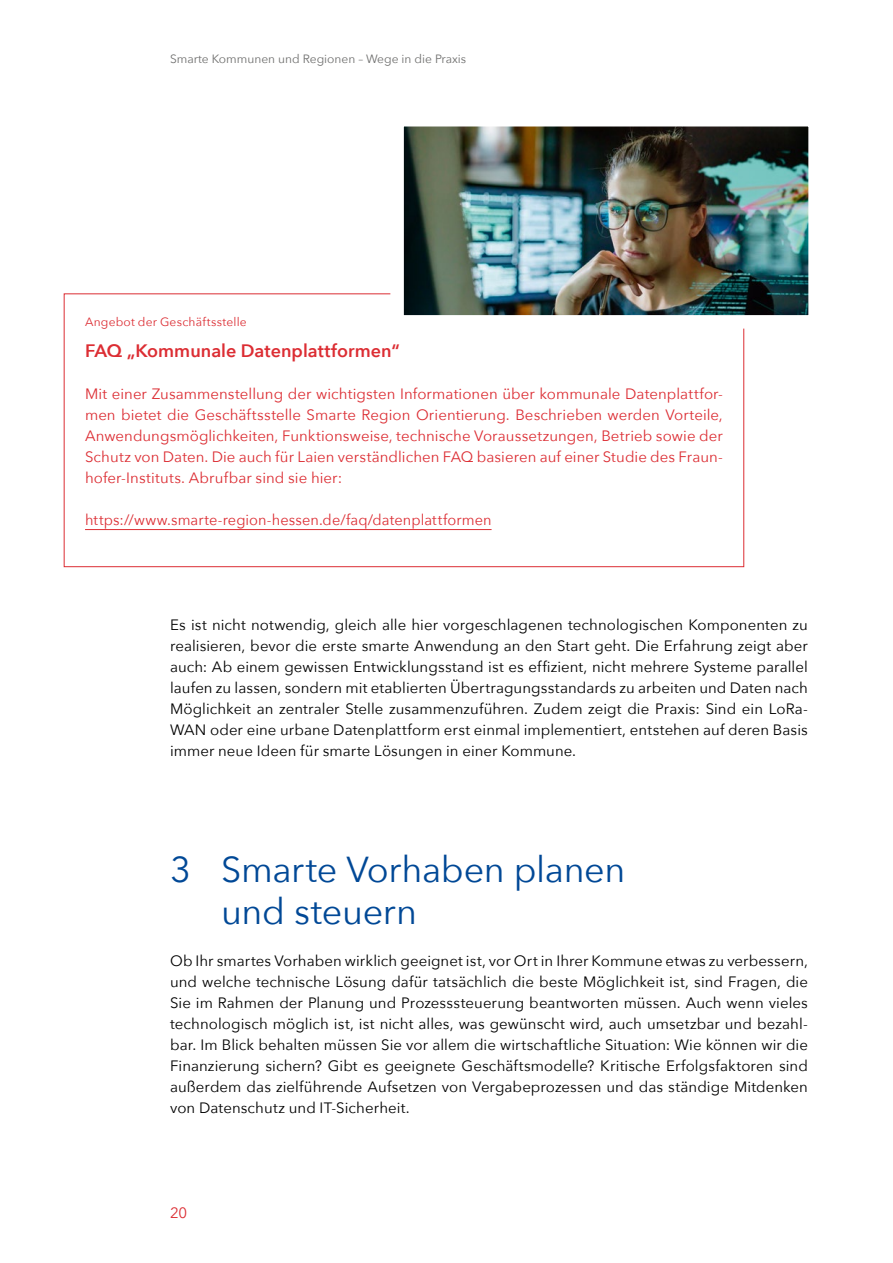
<style>
.page{position:relative;width:893px;height:1263px;background:#fff}
.page>*{position:absolute;margin:0;border:0;box-sizing:border-box;transform-origin:0 0}
.Inhalt_Headline_01{font:36px/42px "Avenir Next";letter-spacing:-.01em;color:#004896}
.Inhalt_AdG_H3{font:600 18px "Avenir Next";color:#dc2d33}
.Inhalt_Fließtext{font:15px/21px "Avenir Next";letter-spacing:.005em;color:#000;text-align:justify}
.Inhalt_AdG_Copy{font:15px/21px "Avenir Next";letter-spacing:.005em;color:#dc2d33;text-align:justify}
.Inhalt_AdG_Hyperlink{font:15px "Avenir Next";letter-spacing:.005em;color:#dc2d33}
.t1{font:12px "Avenir Next";color:#6f6f6e}
.Inhalt_AdG_H3-2{font:12px "Avenir Next";letter-spacing:.015em;color:#dc2d33}
</style>
<div class="page">
<svg style="left:63px;top:293px;width:681px;height:274px"></svg>
<hr style="left:85px;top:529px;width:407px;height:1px;background:#dc2d33">
<img style="left:384px;top:126px;width:425px;height:209px">
<p class="t1" style="left:170px;top:49px;width:298px">Smarte Kommunen und Regionen – Wege in die Praxis</p>
<h3 class="Inhalt_AdG_H3-2" style="left:85px;top:311px;width:163px">Angebot der Geschäftsstelle</h3>
<h3 class="Inhalt_AdG_H3" style="left:85px;top:335px;width:316px">FAQ „Kommunale Datenplattformen“</h3>
<p class="Inhalt_AdG_Copy" style="left:85px;top:383px;width:639px">Mit einer Zusammenstellung der wichtigsten Informationen über kommunale Datenplattfor&shy;men bietet die Geschäftsstelle Smarte Region Orientierung. Beschrieben werden Vorteile, Anwendungsmöglichkeiten, Funktionsweise, technische Voraussetzungen, Betrieb sowie der Schutz von Daten. Die auch für Laien verständlichen FAQ basieren auf einer Studie des Fraun&shy;hofer-Instituts. Abrufbar sind sie hier:</p>
<p class="Inhalt_AdG_Hyperlink" style="left:85px;top:507px;width:408px">https://www.smarte-region-hessen.de/faq/datenplattformen</p>
<p class="Inhalt_Fließtext" style="left:170px;top:614px;width:639px">Es ist nicht notwendig, gleich alle hier vorgeschlagenen technologischen Komponenten zu realisieren, bevor die erste smarte Anwendung an den Start geht. Die Erfahrung zeigt aber auch: Ab einem gewissen Entwicklungsstand ist es effizient, nicht mehrere Systeme parallel laufen zu lassen, sondern mit etablierten Übertragungsstandards zu arbeiten und Daten nach Möglichkeit an zentraler Stelle zusammenzuführen. Zudem zeigt die Praxis: Sind ein LoRa-WAN oder eine urbane Datenplattform erst einmal implementiert, entstehen auf deren Basis immer neue Ideen für smarte Lösungen in einer Kommune.</p>
<h1 class="Inhalt_Headline_01" style="left:221px;top:847px;width:406px;text-indent:-51px">3 Smarte Vorhaben planen und steuern</h1>
<p class="Inhalt_Fließtext" style="left:170px;top:950px;width:639px">Ob Ihr smartes Vorhaben wirklich geeignet ist, vor Ort in Ihrer Kommune etwas zu verbessern, und welche technische Lösung dafür tatsächlich die beste Möglichkeit ist, sind Fragen, die Sie im Rahmen der Planung und Prozesssteuerung beantworten müssen. Auch wenn vieles technologisch möglich ist, ist nicht alles, was gewünscht wird, auch umsetzbar und bezahl&shy;bar. Im Blick behalten müssen Sie vor allem die wirtschaftliche Situation: Wie können wir die Finanzierung sichern? Gibt es geeignete Geschäftsmodelle? Kritische Erfolgsfaktoren sind außerdem das zielführende Aufsetzen von Vergabeprozessen und das ständige Mitdenken von Datenschutz und IT-Sicherheit.</p>
<p class="Inhalt_AdG_Copy" style="left:170px;top:1202px;width:19px">20</p>
</div>
